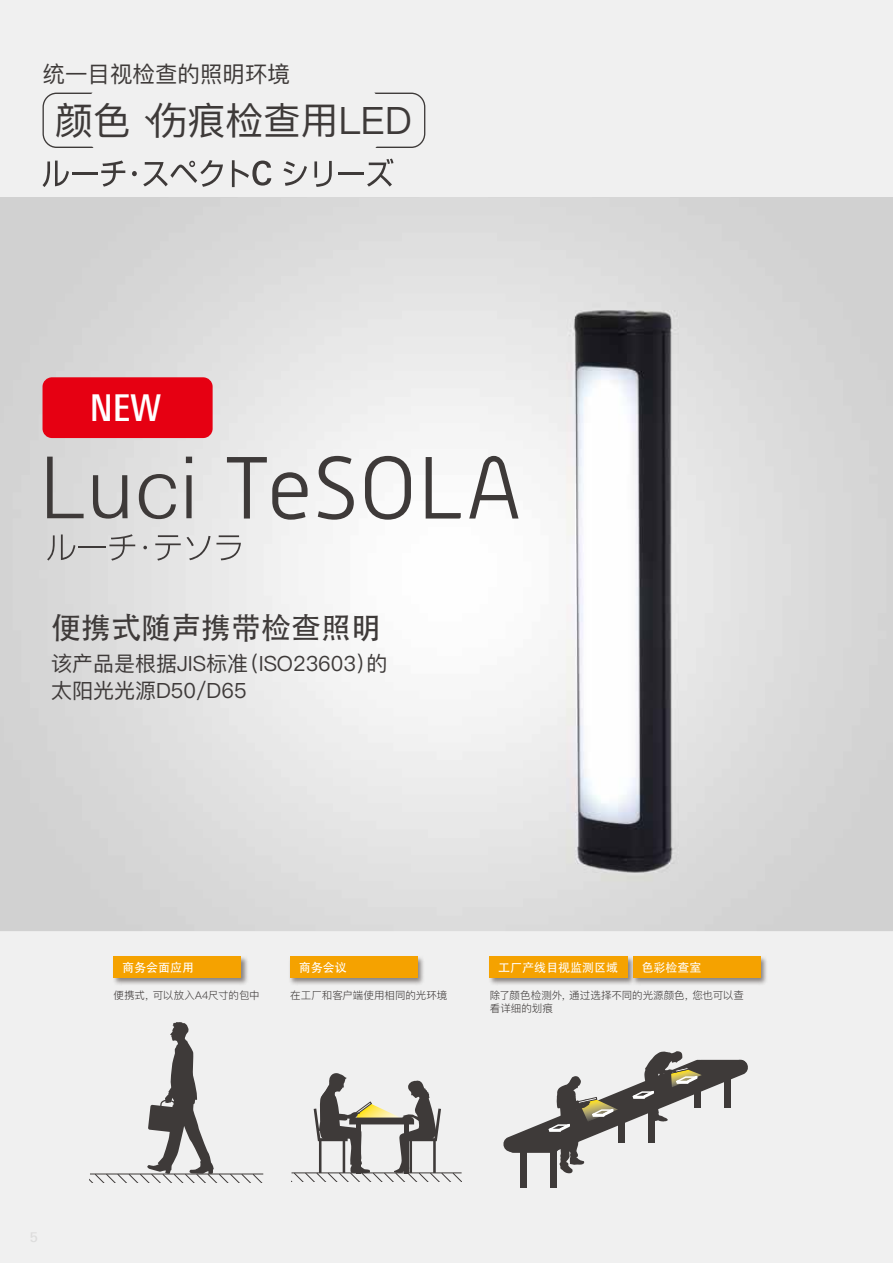
<style>
.page{position:relative;width:893px;height:1263px;background:#fff}
.page>*{position:absolute;margin:0;border:0;box-sizing:border-box;transform-origin:0 0}
.t1{font:37.8px "Ping Fang HK";color:#3e3a39}
.t2{font:500 condensed 36.9px "LT Univers";color:#fff}
.t3{font:30px "Adobe Heiti Std";color:#3e3a39}
.t4{font:22.5px "Ping Fang HK";color:#3e3a39}
.t5{font:21px/27px "Ping Fang SC";color:#3e3a39}
.t6{font:12px "Adobe Heiti Std";color:#fff}
.t7{font:300 10.5px/13.5px "Ping Fang SC";letter-spacing:-.005em;color:#3e3a39}
</style>
<div class="page">
<div style="left:0;top:0;width:893px;height:319px;background:#efefef"></div>
<img style="left:0;top:197px;width:893px;height:734px">
<div style="left:0;top:931px;width:893px;height:332px;background:#efefef"></div>
<svg style="left:43px;top:161px;width:26px;height:26px"></svg>
<hr style="left:73px;top:172px;width:25px;height:3px;background:#3e3a39">
<svg style="left:101px;top:160px;width:24px;height:27px"></svg>
<svg style="left:132px;top:171px;width:5px;height:5px"></svg>
<svg style="left:143px;top:160px;width:80px;height:27px"></svg>
<svg style="left:232px;top:160px;width:39px;height:27px"></svg>
<svg style="left:283px;top:161px;width:24px;height:25px"></svg>
<svg style="left:314px;top:161px;width:18px;height:26px"></svg>
<hr style="left:339px;top:172px;width:25px;height:3px;background:#3e3a39">
<svg style="left:367px;top:159px;width:26px;height:28px"></svg>
<svg style="left:375px;top:93px;width:50px;height:55px"></svg>
<svg style="left:43px;top:93px;width:51px;height:55px"></svg>
<svg style="left:47px;top:534px;width:28px;height:27px"></svg>
<hr style="left:78px;top:546px;width:27px;height:2px;background:#3e3a39">
<svg style="left:109px;top:534px;width:26px;height:27px"></svg>
<svg style="left:143px;top:546px;width:4px;height:3px"></svg>
<svg style="left:155px;top:535px;width:86px;height:25px;background:#cdcdcd"></svg>
<svg style="left:227px;top:457px;width:81px;height:63px;background:#c2c1c0"></svg>
<svg style="left:318px;top:456px;width:36px;height:64px"></svg>
<svg style="left:365px;top:456px;width:46px;height:64px"></svg>
<svg style="left:426px;top:457px;width:35px;height:61px"></svg>
<svg style="left:469px;top:456px;width:49px;height:62px"></svg>
<svg style="left:47px;top:457px;width:37px;height:61px;background:#b8b7b7"></svg>
<svg style="left:93px;top:475px;width:35px;height:44px;background:#a3a2a2"></svg>
<svg style="left:139px;top:474px;width:37px;height:45px;background:#b1b0b0"></svg>
<svg style="left:186px;top:457px;width:6px;height:61px"></svg>
<svg style="left:291px;top:1073px;width:171px;height:108px"></svg>
<svg style="left:89px;top:1022px;width:175px;height:161px"></svg>
<div style="left:289px;top:955px;width:136px;height:31px;background:#221815;opacity:.5"></div>
<div style="left:290px;top:957px;width:128px;height:21px;background:#f5a200"></div>
<div style="left:112px;top:955px;width:137px;height:31px;background:#221815;opacity:.5"></div>
<div style="left:114px;top:957px;width:127px;height:21px;background:#f5a200"></div>
<div style="left:488px;top:955px;width:147px;height:31px;background:#221815;opacity:.5"></div>
<div style="left:490px;top:957px;width:138px;height:21px;background:#f5a200"></div>
<div style="left:631px;top:955px;width:137px;height:31px;background:#221815;opacity:.5"></div>
<div style="left:633px;top:957px;width:128px;height:21px;background:#f5a200"></div>
<div style="left:520px;top:1145px;width:6px;height:42px;background:#3e3a39"></div>
<div style="left:550px;top:1145px;width:6px;height:42px;background:#3e3a39"></div>
<svg style="left:503px;top:1051px;width:245px;height:122px"></svg>
<div style="left:43px;top:377px;width:170px;height:61px;background:#e60012;border-radius:9px"></div>
<h3 class="t4" style="left:43px;top:60px;width:249px">统一目视检查的照明环境</h3>
<h1 class="t1" style="left:55px;top:97px;width:358px">颜色、伤痕检查用LED</h1>
<h2 class="t2" style="left:90px;top:386px;width:73px">NEW</h2>
<h3 class="t3" style="left:51px;top:610px;width:331px">便携式随声携带检查照明</h3>
<h3 class="t5" style="left:51px;top:650px;width:338px">该产品是根据JIS标准（ISO23603）的太阳光光源D50/D65</h3>
<p class="t6" style="left:122px;top:960px;width:74px">商务会面应用</p>
<p class="t7" style="left:114px;top:988px;width:147px">便携式，可以放入A4尺寸的包中</p>
<p class="t6" style="left:299px;top:960px;width:49px">商务会议</p>
<p class="t7" style="left:290px;top:988px;width:159px">在工厂和客户端使用相同的光环境</p>
<p class="t6" style="left:642px;top:960px;width:61px">色彩检查室</p>
<p class="t6" style="left:498px;top:960px;width:121px">工厂产线目视监测区域</p>
<p class="t7" style="left:490px;top:988px;width:256px">除了颜色检测外，通过选择不同的光源颜色，您也可以查看详细的划痕</p>
</div>
